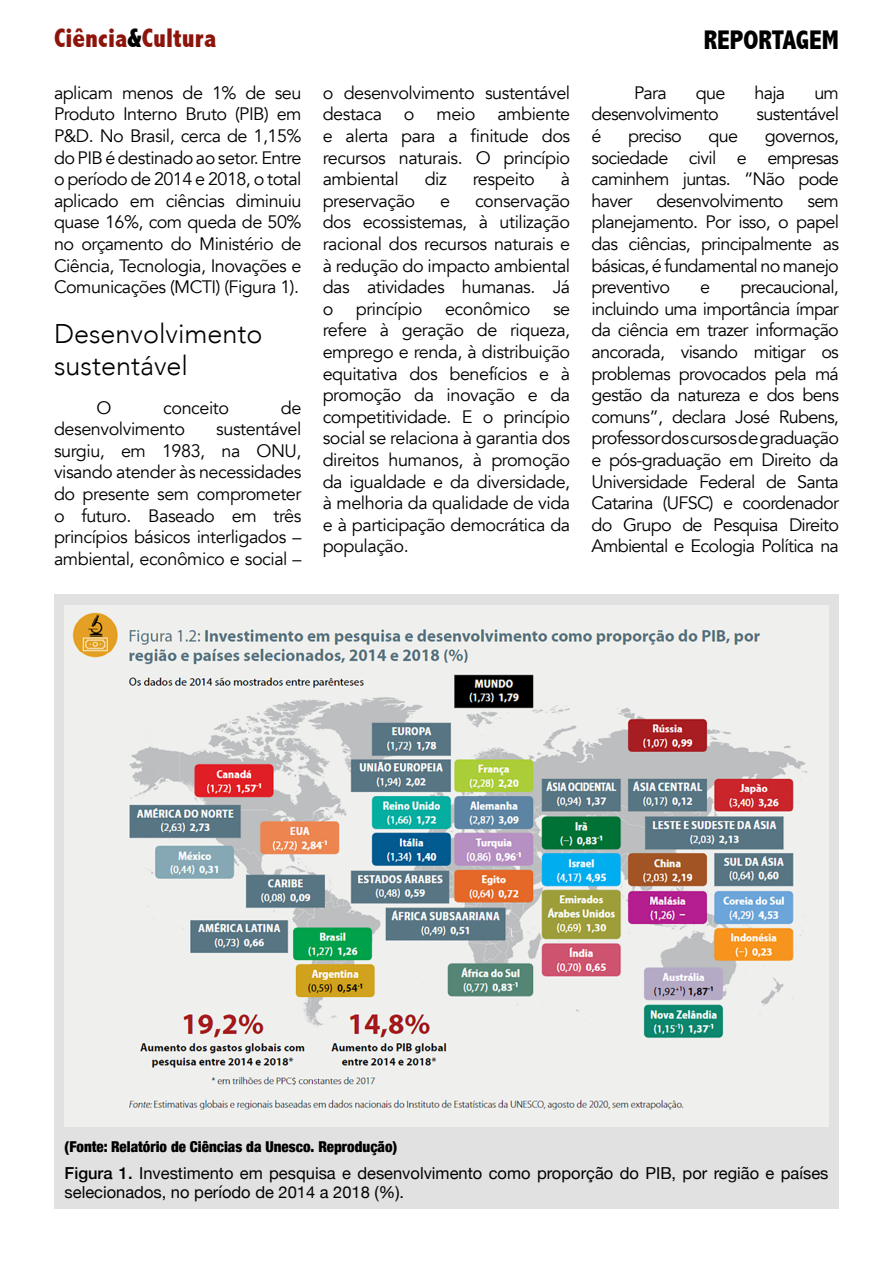
<style>
.page{position:relative;width:893px;height:1263px;background:#fff}
.page>*{position:absolute;margin:0;border:0;box-sizing:border-box;transform-origin:0 0}
.t1{font:300 27px/32.4px "Avenir";color:#000}
.t2{font:800 condensed 27px "Abadi";color:#8d140b}
.t3{font:800 condensed 27px "Abadi";color:#000}
.t4{font:18px/21.6px "Avenir";letter-spacing:-.03em;color:#000;text-align:justify}
.t5{font:16.5px/19.8px "Helvetica Neue";color:#000}
.t6{font:900 condensed 15px "Helvetica Neue";color:#000}
.s1{color:#000}
.s2{font-weight:500}
</style>
<div class="page">
<div style="left:54px;top:595px;width:785px;height:614px;background:#e1e1e1"></div>
<img style="left:65px;top:605px;width:763px;height:521px">
<h1 class="t2" style="left:54px;top:22px;width:164px">Ciência<span class="s1">&amp;</span>Cultura</h1>
<h1 class="t3" style="left:704px;top:25px;width:137px">REPORTAGEM</h1>
<p class="t4" style="left:323px;top:82px;width:249px">o desenvolvimento sustentável destaca o meio ambiente e alerta para a finitude dos recursos naturais. O princípio ambiental</p>
<p class="t4" style="left:634px;top:82px;width:34px">Para</p>
<p class="t4" style="left:696px;top:82px;width:31px">que</p>
<p class="t4" style="left:754px;top:82px;width:32px">haja</p>
<p class="t4" style="left:814px;top:82px;width:26px">um</p>
<p class="t4" style="left:591px;top:104px;width:129px">desenvolvimento</p>
<p class="t4" style="left:756px;top:104px;width:84px">sustentável</p>
<p class="t4" style="left:591px;top:125px;width:12px">é</p>
<p class="t4" style="left:628px;top:125px;width:55px">preciso</p>
<p class="t4" style="left:708px;top:125px;width:31px">que</p>
<p class="t4" style="left:54px;top:82px;width:249px">aplicam menos de 1% de seu Produto Interno Bruto (PIB) em P&amp;D. No Brasil, cerca de 1,15% do PIB é destinado ao setor. Entre o período de 2014 e 2018, o total aplicado em ciências diminuiu quase 16%, com queda de 50% no orçamento do Ministério de Ciência, Tecnologia, Inovações e Comunicações (MCTI) (Figura 1).</p>
<h1 class="t1" style="left:54px;top:317px;width:210px">Desenvolvimento sustentável</h1>
<p class="t4" style="left:97px;top:397px;width:17px">O</p>
<p class="t4" style="left:163px;top:397px;width:67px">conceito</p>
<p class="t4" style="left:281px;top:397px;width:22px">de</p>
<p class="t4" style="left:54px;top:419px;width:133px">desenvolvimento</p>
<p class="t4" style="left:591px;top:125px;width:249px;text-indent:173px">governos, sociedade civil e empresas caminhem juntas. “Não pode haver</p>
<p class="t4" style="left:425px;top:169px;width:24px">diz</p>
<p class="t4" style="left:473px;top:169px;width:64px">respeito</p>
<p class="t4" style="left:561px;top:169px;width:11px">à</p>
<p class="t4" style="left:656px;top:190px;width:129px">desenvolvimento</p>
<p class="t4" style="left:323px;top:190px;width:249px;text-indent:152px">conservação dos ecossistemas, à utilização racional dos recursos naturais e à redução do impacto ambiental das atividades humanas. Já o princípio econômico se refere à geração de riqueza, emprego e renda, à distribuição equitativa dos benefícios e à promoção da inovação e da competitividade. E o princípio social se relaciona à garantia dos direitos humanos, à promoção da igualdade e da diversidade, à melhoria da qualidade de vida e à participação democrática da população.</p>
<p class="t4" style="left:323px;top:190px;width:94px">preservação</p>
<p class="t4" style="left:440px;top:190px;width:12px">e</p>
<p class="t4" style="left:591px;top:190px;width:249px;text-indent:216px">sem planejamento. Por isso, o papel das ciências, principalmente as básicas, é fundamental no manejo preventivo</p>
<p class="t4" style="left:591px;top:277px;width:249px;text-indent:149px">precaucional, incluindo uma importância ímpar da ciência em trazer informação ancorada, visando mitigar os problemas provocados pela má gestão da natureza e dos bens comuns”, declara José Rubens, professor dos cursos de graduação e pós-graduação em Direito da Universidade Federal de Santa Catarina (UFSC) e coordenador do Grupo de Pesquisa Direito Ambiental e Ecologia Política na</p>
<p class="t4" style="left:700px;top:277px;width:12px">e</p>
<p class="t4" style="left:54px;top:419px;width:249px;text-indent:162px">sustentável surgiu, em 1983, na ONU, visando atender às necessidades do presente sem comprometer o futuro. Baseado em três princípios básicos interligados – ambiental, econômico e social –</p>
<p class="t6" style="left:65px;top:1134px;width:334px">(Fonte: Relatório de Ciências da Unesco. Reprodução)</p>
<p class="t5" style="left:65px;top:1164px;width:765px"><span class="s2">Figura 1.</span> Investimento em pesquisa e desenvolvimento como proporção do PIB, por região e países selecionados, no período de 2014 a 2018 (%).</p>
</div>
